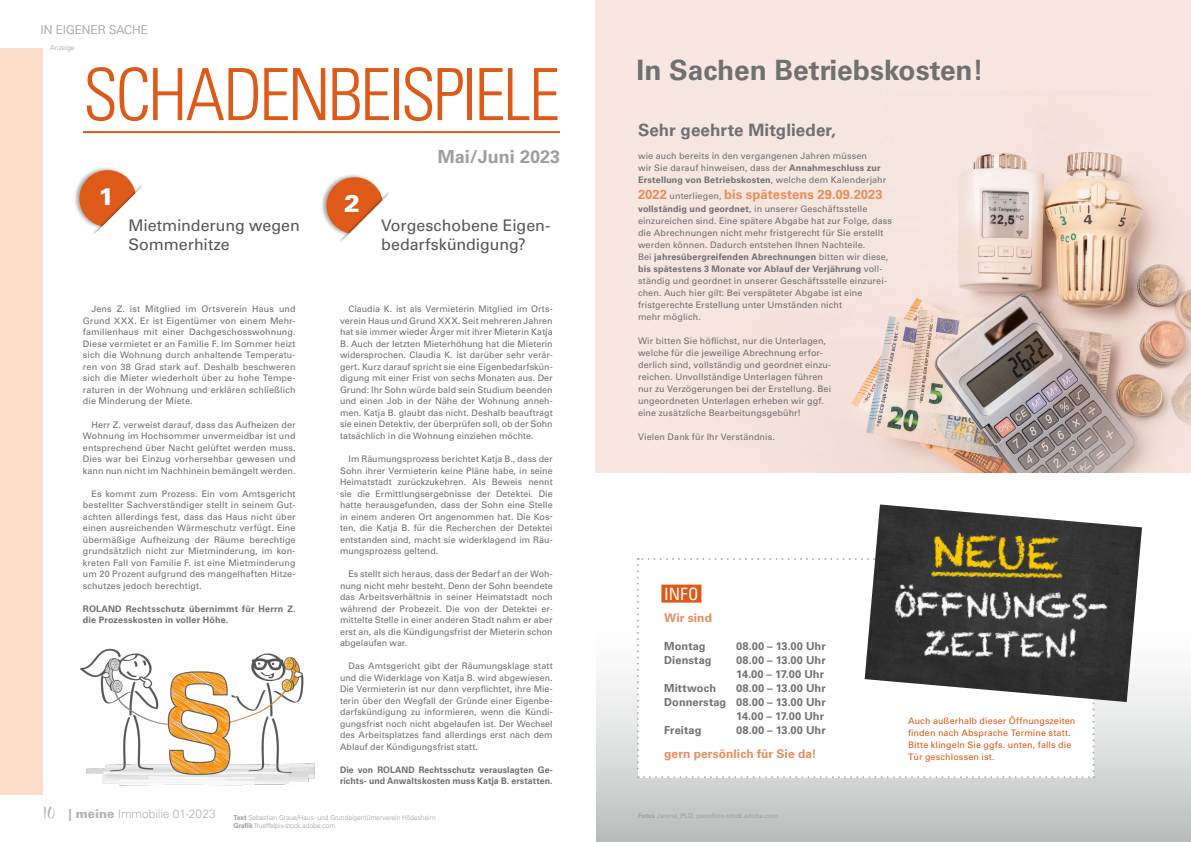
<style>
.page{position:relative;width:1191px;height:842px;background:#fff}
.page>*{position:absolute;margin:0;border:0;box-sizing:border-box;transform-origin:0 0}
.t1{font:300 condensed 72px "Univers LT Std";letter-spacing:-.04em;color:#de5a19}
.t2{font:700 28px "Univers LT Std";color:#6f7070}
.t3{font:900 24px "Univers LT Std";color:#fff}
.t4{font:700 18px "Univers LT Std";color:#9d9e9e}
.t5{font:700 17px "Univers LT Std";letter-spacing:.005em;color:#6f7070}
.t6{font:condensed 17px "Univers LT Std";color:#fff}
.t7{font:16px/19px "Univers LT Std";letter-spacing:-.005em;color:#555756}
.t8{font:700 13px "Univers LT Std";letter-spacing:.005em;color:#e98d5a}
.t9{font:300 12px "Univers LT Std";letter-spacing:-.005em;color:#b1b4b4}
.t10{font:700 12px "Univers LT Std";letter-spacing:.005em;color:#e98d5a}
.t11{font:700 11px/14px "Univers LT Std";letter-spacing:.01em;color:#6f7070}
.t12{font:9px/11.5px "Univers LT Std";letter-spacing:.01em;color:#6f7070;text-align:justify}
.t13{font:700 9px/11.5px "Univers LT Std";letter-spacing:.015em;color:#6f7070}
.t14{font:9px/12px "Univers LT Std";letter-spacing:.015em;color:#de5a19}
.t15{font:300 7px/8.4px "Univers LT Std";color:#9d9e9e;scale:.95 1}
.t16{font:300 7px "Univers LT Std";color:#9d9e9e}
.t17{font:300 6.5px "Univers LT Std";color:#9d9e9e}
.t18{font:6.5px "Univers LT Std";color:#9d9e9e}
.s1{font-family:"Bette ITC Std";font-weight:400;font-size:20px}
.s2{font-weight:900}
.s3{font-weight:700}
.s4{font-weight:400;font-size:9px;color:#6f7070}
.s5{font-weight:400}
</style>
<div class="page">
<div style="left:0;top:48px;width:43px;height:746px;background:#fadeca"></div>
<div style="left:74px;top:166px;width:64px;height:64px;background:#000;opacity:.35"></div>
<div style="left:79px;top:170px;width:57px;height:57px;background:#de5a19;border-radius:50%"></div>
<div style="left:91px;top:183px;width:53px;height:53px;background:#000;opacity:.33"></div>
<svg style="left:94px;top:182px;width:50px;height:54px"></svg>
<div style="left:320px;top:173px;width:65px;height:64px;background:#000;opacity:.35"></div>
<div style="left:326px;top:177px;width:57px;height:57px;background:#de5a19;border-radius:50%"></div>
<svg style="left:337px;top:189px;width:52px;height:52px"></svg>
<img style="left:80px;top:648px;width:236px;height:138px">
<hr style="left:83px;top:131px;width:477px;height:2px;background:#de5a19">
<svg style="left:596px;top:651px;width:595px;height:191px;background:#cfd1d1"></svg>
<svg style="left:637px;top:558px;width:457px;height:220px"></svg>
<div style="left:661px;top:585px;width:40px;height:18px;background:#de5a19"></div>
<img style="left:864px;top:504px;width:278px;height:198px">
<div style="left:595px;top:0;width:596px;height:473px;background:#f7e7e0"></div>
<img style="left:842px;top:152px;width:349px;height:321px">
<h3 class="t9" style="left:40px;top:22px;width:109px">IN EIGENER SACHE</h3>
<p class="t16" style="left:50px;top:43px;width:26px">Anzeige</p>
<h1 class="t1" style="left:83px;top:51px;width:478px">SCHADENBEISPIELE</h1>
<h3 class="t4" style="left:438px;top:146px;width:124px">Mai/Juni 2023</h3>
<h3 class="t3" style="left:98px;top:181px;width:18px">1</h3>
<h3 class="t3" style="left:344px;top:188px;width:18px">2</h3>
<h3 class="t7" style="left:129px;top:216px;width:173px">Mietminderung wegen<br>Sommerhitze</h3>
<h3 class="t7" style="left:381px;top:216px;width:171px">Vorgeschobene Eigen&shy;bedarfskündigung?</h3>
<p class="t12" style="left:83px;top:304px;width:214px;text-indent:9px">Jens Z. ist Mitglied im Ortsverein Haus und Grund XXX. Er ist Eigentümer von einem Mehr&shy;familienhaus mit einer Dachgeschosswohnung.<br>Diese vermietet er an Familie F. Im Sommer heizt sich die Wohnung durch anhaltende Temperatu&shy;ren von 38 Grad stark auf. Deshalb beschweren sich die Mieter wiederholt über zu hohe Tempe&shy;raturen in der Wohnung und erklären schließlich die Minderung der Miete.</p>
<p class="t12" style="left:83px;top:419px;width:214px;text-indent:9px">Herr Z. verweist darauf, dass das Aufheizen der Wohnung im Hochsommer unvermeidbar ist und entsprechend über Nacht gelüftet werden muss.<br>Dies war bei Einzug vorhersehbar gewesen und kann nun nicht im Nachhinein bemängelt werden.</p>
<p class="t12" style="left:83px;top:488px;width:214px;text-indent:9px">Es kommt zum Prozess. Ein vom Amtsgericht bestellter Sachverständiger stellt in seinem Gut&shy;achten allerdings fest, dass das Haus nicht über einen ausreichenden Wärmeschutz verfügt. Eine übermäßige Aufheizung der Räume berechtige grundsätzlich nicht zur Mietminderung, im kon&shy;kreten Fall von Familie F. ist eine Mietminderung um 20 Prozent aufgrund des mangelhaften Hitze&shy;schutzes jedoch berechtigt.</p>
<p class="t13" style="left:83px;top:603px;width:214px">ROLAND Rechtsschutz übernimmt für Herrn Z. die Prozesskosten in voller Höhe.</p>
<p class="t12" style="left:340px;top:304px;width:214px;text-indent:9px">Claudia K. ist als Vermieterin Mitglied im Orts&shy;verein Haus und Grund XXX. Seit mehreren Jahren hat sie immer wieder Ärger mit ihrer Mieterin Katja B. Auch der letzten Mieterhöhung hat die Mieterin widersprochen. Claudia K. ist darüber sehr verär&shy;gert. Kurz darauf spricht sie eine Eigenbedarfskün&shy;digung mit einer Frist von sechs Monaten aus. Der Grund: Ihr Sohn würde bald sein Studium beenden und einen Job in der Nähe der Wohnung anneh&shy;men. Katja B. glaubt das nicht. Deshalb beauftragt sie einen Detektiv, der überprüfen soll, ob der Sohn tatsächlich in die Wohnung einziehen möchte.</p>
<p class="t12" style="left:340px;top:453px;width:214px;text-indent:9px">Im Räumungsprozess berichtet Katja B., dass der Sohn ihrer Vermieterin keine Pläne habe, in seine Heimatstadt zurückzukehren. Als Beweis nennt sie die Ermittlungsergebnisse der Detektei. Die hatte herausgefunden, dass der Sohn eine Stelle in einem anderen Ort angenommen hat. Die Kos&shy;ten, die Katja B. für die Recherchen der Detektei entstanden sind, macht sie widerklagend im Räu&shy;mungsprozess geltend.</p>
<p class="t12" style="left:340px;top:568px;width:214px;text-indent:9px">Es stellt sich heraus, dass der Bedarf an der Woh&shy;nung nicht mehr besteht. Denn der Sohn beendete das Arbeitsverhältnis in seiner Heimatstadt noch während der Probezeit. Die von der Detektei er&shy;mittelte Stelle in einer anderen Stadt nahm er aber erst an, als die Kündigungsfrist der Mieterin schon abgelaufen war.</p>
<p class="t12" style="left:340px;top:660px;width:214px;text-indent:9px">Das Amtsgericht gibt der Räumungsklage statt und die Widerklage von Katja B. wird abgewiesen.<br>Die Vermieterin ist nur dann verpflichtet, ihre Mie&shy;terin über den Wegfall der Gründe einer Eigenbe&shy;darfskündigung zu informieren, wenn die Kündi&shy;gungsfrist noch nicht abgelaufen ist. Der Wechsel des Arbeitsplatzes fand allerdings erst nach dem Ablauf der Kündigungsfrist statt.</p>
<p class="t13" style="left:340px;top:764px;width:214px">Die von ROLAND Rechtsschutz verauslagten Ge&shy;richts- und Anwaltskosten muss Katja B. erstatten.</p>
<h3 class="t9" style="left:43px;top:807px;width:175px"><span class="s1">10</span> <span class="s2">| meine</span> Immobilie 01-2023</h3>
<p class="t15" style="left:234px;top:813px;width:214px"><span class="s3">Text</span> Sebastian Graue/Haus- und Grundeigentümerverein Hildesheim<br><span class="s3">Grafik</span> Trueffelpix-stock.adobe.com</p>
<h2 class="t2" style="left:636px;top:53px;width:348px">In Sachen Betriebskosten!</h2>
<h3 class="t5" style="left:638px;top:120px;width:199px">Sehr geehrte Mitglieder,</h3>
<p class="t12" style="left:638px;top:150px;width:250px;line-height:12px;text-align:left">wie auch bereits in den vergangenen Jahren müssen<br>wir Sie darauf hinweisen, dass der <span class="s3">Annahmeschluss zur<br>Erstellung von Betriebskosten</span>, welche dem Kalenderjahr</p>
<h3 class="t8" style="left:638px;top:187px;width:246px">2022 <span class="s4">unterliegen,</span> bis spätestens 29.09.2023</h3>
<p class="t12" style="left:638px;top:203px;width:255px;line-height:12px;text-align:left"><span class="s3">vollständig und geordnet</span>, in unserer Geschäftsstelle einzureichen sind. Eine spätere Abgabe hat zur Folge, dass die Abrechnungen nicht mehr fristgerecht für Sie erstellt werden können. Dadurch entstehen Ihnen Nachteile.<br>Bei <span class="s3">jahresübergreifenden Abrechnungen</span> bitten wir diese, <span class="s3">bis spätestens 3 Monate vor Ablauf der Verjährung</span> voll&shy;ständig und geordnet in unserer Geschäftsstelle einzurei&shy;chen. Auch hier gilt: Bei verspäteter Abgabe ist eine fristgerechte Erstellung unter Umständen nicht<br>mehr möglich.</p>
<p class="t12" style="left:638px;top:335px;width:195px;line-height:12px;text-align:left">Wir bitten Sie höflichst, nur die Unterlagen, welche für die jeweilige Abrechnung erfor&shy;derlich sind, vollständig und geordnet einzu&shy;reichen. Unvollständige Unterlagen führen nur zu Verzögerungen bei der Erstellung. Bei ungeordneten Unterlagen erheben wir ggf. eine zusätzliche Bearbeitungsgebühr!</p>
<p class="t12" style="left:638px;top:432px;width:138px">Vielen Dank für Ihr Verständnis.</p>
<h3 class="t6" style="left:664px;top:583px;width:36px">INFO</h3>
<h3 class="t10" style="left:664px;top:611px;width:49px">Wir sind</h3>
<p class="t11" style="left:664px;top:639px;width:43px">Montag</p>
<p class="t11" style="left:736px;top:639px;width:91px">08.00 – 13.00 Uhr</p>
<p class="t11" style="left:664px;top:653px;width:49px">Dienstag</p>
<p class="t11" style="left:736px;top:653px;width:91px">08.00 – 13.00 Uhr<br>14.00 – 17.00 Uhr</p>
<p class="t11" style="left:664px;top:681px;width:53px">Mittwoch</p>
<p class="t11" style="left:736px;top:681px;width:91px">08.00 – 13.00 Uhr</p>
<p class="t11" style="left:664px;top:695px;width:163px">Donnerstag 08.00 – 13.00 Uhr</p>
<p class="t11" style="left:736px;top:709px;width:89px">14.00 – 17.00 Uhr</p>
<p class="t11" style="left:664px;top:723px;width:39px">Freitag</p>
<p class="t11" style="left:736px;top:723px;width:91px">08.00 – 13.00 Uhr</p>
<h3 class="t10" style="left:664px;top:747px;width:154px">gern persönlich für Sie da!</h3>
<p class="t17" style="left:638px;top:811px;width:129px"><span class="s3">Grafiken</span> Trueffelpix, j-mel<span class="s5">-stock.adobe.com</span></p>
<p class="t18" style="left:638px;top:812px;width:142px"><span class="s3">Fotos</span> Janina_PLD, penofoto-stock.adobe.com</p>
<p class="t14" style="left:908px;top:714px;width:169px">Auch außerhalb dieser Öffnungszeiten finden nach Absprache Termine statt.<br>Bitte klingeln Sie ggfs. unten, falls die Tür geschlossen ist.</p>
</div>
